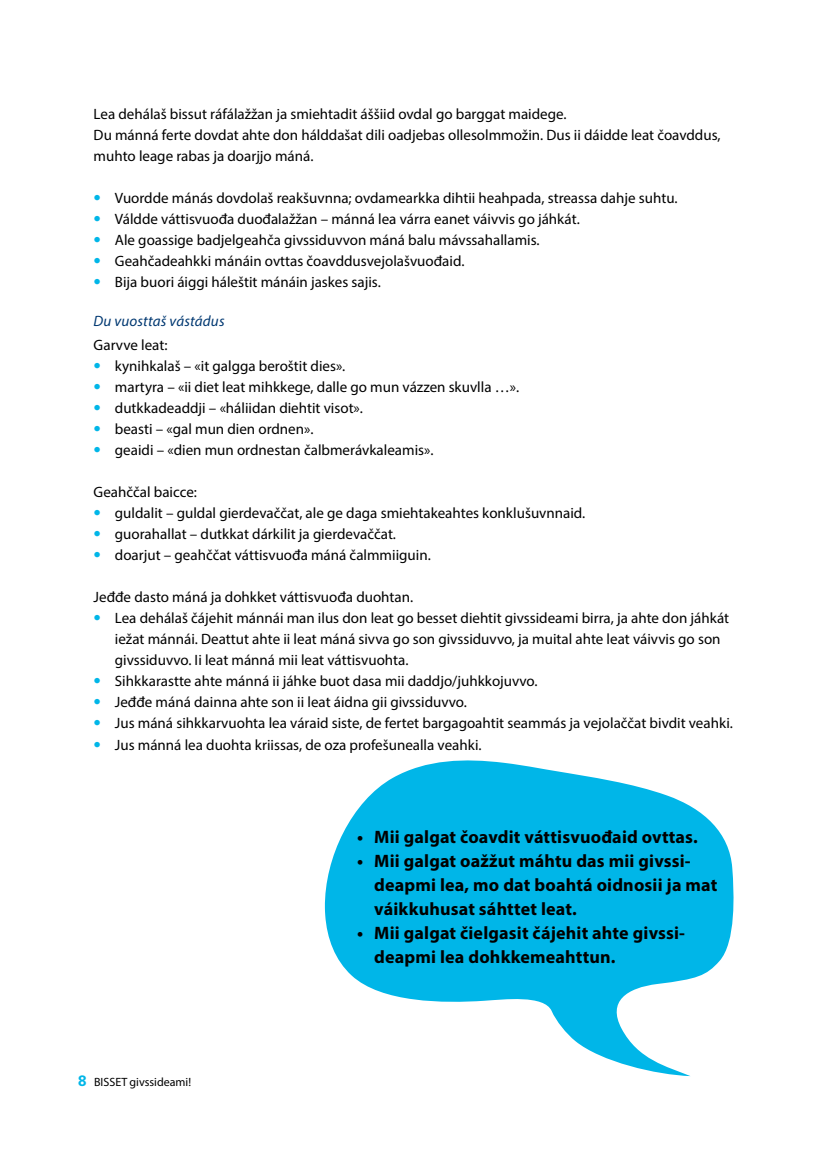
<style>
.page{position:relative;width:830px;height:1170px;background:#fff}
.page>*{position:absolute;margin:0;border:0;box-sizing:border-box;transform-origin:0 0}
.t1{font:700 18px/24px "Myriad Pro";letter-spacing:.01em;color:#000}
.t2{font:15px/21px "Myriad Pro";color:#000}
.t3{font:italic 15px "Myriad Pro";letter-spacing:.01em;color:#003871}
.t4{font:12px "Myriad Pro";color:#000}
.s1{font-family:"Univers";font-weight:100;font-stretch:ultra-condensed;color:#00b6e8}
.s2{font-family:"Univers";font-weight:700;font-size:15px;color:#00b6e8}
</style>
<div class="page">
<svg style="left:324px;top:760px;width:410px;height:315px;fill:#00b6e8"></svg>
<p class="t2" style="left:94px;top:103px;width:628px">Lea dehálaš bissut ráfálažžan ja smiehtadit áššiid ovdal go barggat maidege.<br>Du mánná ferte dovdat ahte don hálddašat dili oadjebas ollesolmmožin. Dus ii dáidde leat čoavddus, muhto leage rabas ja doarjjo máná.</p>
<p class="t2" style="left:94px;top:187px;width:585px"><span class="s1">•</span> Vuordde mánás dovdolaš reakšuvnna; ovdamearkka dihtii heahpada, streassa dahje suhtu.</p>
<p class="t2" style="left:94px;top:208px;width:487px"><span class="s1">•</span> Váldde váttisvuođa duođalažžan – mánná lea várra eanet váivvis go jáhkát.</p>
<p class="t2" style="left:94px;top:229px;width:447px"><span class="s1">•</span> Ale goassige badjelgeahča givssiduvvon máná balu mávssahallamis.</p>
<p class="t2" style="left:94px;top:250px;width:372px"><span class="s1">•</span> Geahčadeahkki mánáin ovttas čoavddusvejolašvuođaid.</p>
<p class="t2" style="left:94px;top:271px;width:288px"><span class="s1">•</span> Bija buori áiggi háleštit mánáin jaskes sajis.</p>
<p class="t3" style="left:94px;top:312px;width:132px">Du vuosttaš vástádus</p>
<p class="t2" style="left:94px;top:334px;width:75px">Garvve leat:</p>
<p class="t2" style="left:94px;top:355px;width:253px"><span class="s1">•</span> kynihkalaš – «it galgga beroštit dies».</p>
<p class="t2" style="left:94px;top:376px;width:427px"><span class="s1">•</span> martyra – «ii diet leat mihkkege, dalle go mun vázzen skuvlla …».</p>
<p class="t2" style="left:94px;top:397px;width:271px"><span class="s1">•</span> dutkkadeaddji – «háliidan diehtit visot».</p>
<p class="t2" style="left:94px;top:418px;width:221px"><span class="s1">•</span> beasti – «gal mun dien ordnen».</p>
<p class="t2" style="left:94px;top:439px;width:341px"><span class="s1">•</span> geaidi – «dien mun ordnestan čalbmerávkaleamis».</p>
<p class="t2" style="left:94px;top:481px;width:105px">Geahččal baicce:</p>
<p class="t2" style="left:94px;top:502px;width:493px"><span class="s1">•</span> guldalit – guldal gierdevaččat, ale ge daga smiehtakeahtes konklušuvnnaid.</p>
<p class="t2" style="left:94px;top:523px;width:304px"><span class="s1">•</span> guorahallat – dutkkat dárkilit ja gierdevaččat.</p>
<p class="t2" style="left:94px;top:544px;width:338px"><span class="s1">•</span> doarjut – geahččat váttisvuođa máná čalmmiiguin.</p>
<p class="t2" style="left:94px;top:586px;width:321px">Jeđđe dasto máná ja dohkket váttisvuođa duohtan.</p>
<p class="t2" style="left:115px;top:607px;width:615px;text-indent:-21px"><span class="s1">•</span> Lea dehálaš čájehit mánnái man ilus don leat go besset diehtit givssideami birra, ja ahte don jáhkát iežat mánnái. Deattut ahte ii leat máná sivva go son givssiduvvo, ja muital ahte leat váivvis go son givssiduvvo. Ii leat mánná mii leat váttisvuohta.</p>
<p class="t2" style="left:94px;top:670px;width:445px"><span class="s1">•</span> Sihkkarastte ahte mánná ii jáhke buot dasa mii daddjo/juhkkojuvvo.</p>
<p class="t2" style="left:94px;top:691px;width:374px"><span class="s1">•</span> Jeđđe máná dainna ahte son ii leat áidna gii givssiduvvo.</p>
<p class="t2" style="left:94px;top:712px;width:640px"><span class="s1">•</span> Jus máná sihkkarvuohta lea váraid siste, de fertet bargagoahtit seammás ja vejolaččat bivdit veahki.</p>
<p class="t2" style="left:94px;top:733px;width:389px"><span class="s1">•</span> Jus mánná lea duohta kriissas, de oza profešunealla veahki.</p>
<p class="t4" style="left:78px;top:1074px;width:115px"><span class="s2">8</span> BISSET givssideami!</p>
<p class="t1" style="left:357px;top:824px;width:342px">• Mii galgat čoavdit váttisvuođaid ovttas.</p>
<p class="t1" style="left:374px;top:848px;width:344px;text-indent:-17px">• Mii galgat oažžut máhtu das mii givssi&shy;deapmi lea, mo dat boahtá oidnosii ja mat váikkuhusat sáhttet leat.</p>
<p class="t1" style="left:374px;top:920px;width:312px;text-indent:-17px">• Mii galgat čielgasit čájehit ahte givssi&shy;deapmi lea dohkkemeahttun.</p>
</div>
